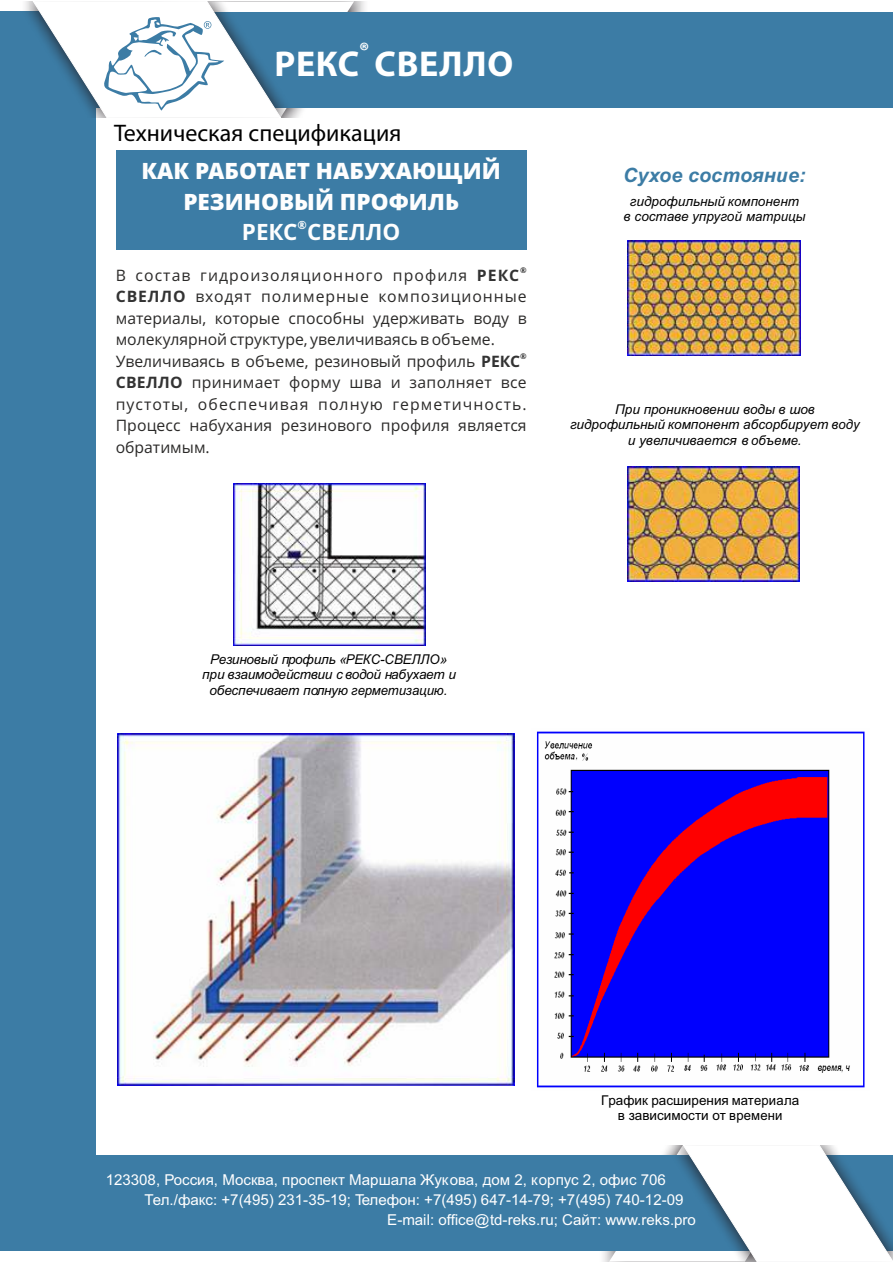
<style>
.page{position:relative;width:893px;height:1263px;background:#fff}
.page>*{position:absolute;margin:0;border:0;box-sizing:border-box;transform-origin:0 0}
.t1{font:700 36px "Myriad Pro";letter-spacing:.02em;color:#fff}
.t2{font:24px "Myriad Pro";color:#000}
.t3{font:800 22.5px/30.6px "Open Sans";color:#fefefe;text-align:center}
.t4{font:700 22.5px "Open Sans";color:#fefefe}
.t5{font:700 22.5px "Myriad Pro";color:#fff}
.t6{font:italic 700 19.8px "Arial";color:#3c7ca5}
.t7{font:15.75px/21.5px "Open Sans";letter-spacing:.005em;color:#2b2a29}
.t8{font:15.75px "Open Sans";letter-spacing:.07em;color:#2b2a29}
.t9{font:15px "Arial";color:#fff}
.t10{font:italic 13.5px/15.5px "Arial";color:#000;text-align:center}
.t11{font:13.5px/15.5px "Arial";color:#000;text-align:center}
.t12{font:700 11.25px "Open Sans";color:#fefefe}
.t13{font:700 7.8px "Open Sans";color:#333}
.s1{font-weight:700;color:#333}
</style>
<div class="page">
<div style="left:116px;top:151px;width:411px;height:99px;background:#3c7ca5"></div>
<div style="left:0;top:12px;width:96px;height:1237px;background:#3c7ca5"></div>
<div style="left:0;top:1156px;width:893px;height:95px;background:#3c7ca5"></div>
<svg style="left:609px;top:1145px;width:284px;height:117px"></svg>
<div style="left:0;top:12px;width:893px;height:95px;background:#3c7ca5"></div>
<svg style="left:32px;top:1px;width:322px;height:117px"></svg>
<img style="left:118px;top:733px;width:396px;height:352px">
<img style="left:536px;top:731px;width:329px;height:357px">
<img style="left:233px;top:483px;width:192px;height:163px">
<img style="left:628px;top:466px;width:172px;height:115px">
<img style="left:628px;top:240px;width:172px;height:115px">
<h3 class="t5" style="left:359px;top:41px;width:12px">®</h3>
<h1 class="t1" style="left:274px;top:49px;width:240px">РЕКС СВЕЛЛО</h1>
<h2 class="t2" style="left:114px;top:123px;width:289px">Техническая спецификация</h2>
<h3 class="t3" style="left:142px;top:158px;width:361px">КАК РАБОТАЕТ НАБУХАЮЩИЙ<br>РЕЗИНОВЫЙ ПРОФИЛЬ</h3>
<p class="t12" style="left:298px;top:220px;width:11px">®</p>
<h3 class="t4" style="left:242px;top:223px;width:160px">РЕКС СВЕЛЛО</h3>
<p class="t8" style="left:116px;top:269px;width:353px">В состав гидроизоляционного профиля</p>
<p class="t13" style="left:520px;top:267px;width:8px">®</p>
<p class="t7" style="left:116px;top:266px;width:413px;text-indent:361px"><span class="s1">РЕКС СВЕЛЛО</span> входят полимерные композиционные материалы, которые способны удерживать воду в молекулярной структуре, увеличиваясь в объеме.<br>Увеличиваясь в объеме, резиновый профиль <span class="s1">РЕКС</span></p>
<p class="t13" style="left:520px;top:353px;width:8px">®</p>
<p class="t7" style="left:116px;top:373px;width:413px;text-align:justify"><span class="s1">СВЕЛЛО</span> принимает форму шва и заполняет все пустоты, обеспечивая полную герметичность.<br>Процесс набухания резинового профиля является обратимым.</p>
<p class="t6" style="left:623px;top:168px;width:184px">Сухое состояние:</p>
<p class="t10" style="left:624px;top:194px;width:183px">гидрофильный компонент<br>в составе упругой матрицы</p>
<p class="t10" style="left:570px;top:403px;width:291px">При проникновении воды в шов гидрофильный компонент абсорбирует воду и увеличивается в объеме.</p>
<p class="t10" style="left:202px;top:652px;width:255px">Резиновый профиль «РЕКС-СВЕЛЛО» при взаимодействии с водой набухает и обеспечивает полную герметизацию.</p>
<p class="t11" style="left:601px;top:1093px;width:200px">График расширения материала в зависимости от времени</p>
<p class="t9" style="left:106px;top:1173px;width:562px">123308, Россия, Москва, проспект Маршала Жукова, дом 2, корпус 2, офис 706</p>
<p class="t9" style="left:145px;top:1194px;width:540px">Тел./факс: +7(495) 231-35-19; Телефон: +7(495) 647-14-79; +7(495) 740-12-09</p>
<p class="t9" style="left:387px;top:1214px;width:310px">E-mail: office@td-reks.ru; Сайт: www.reks.pro</p>
</div>
